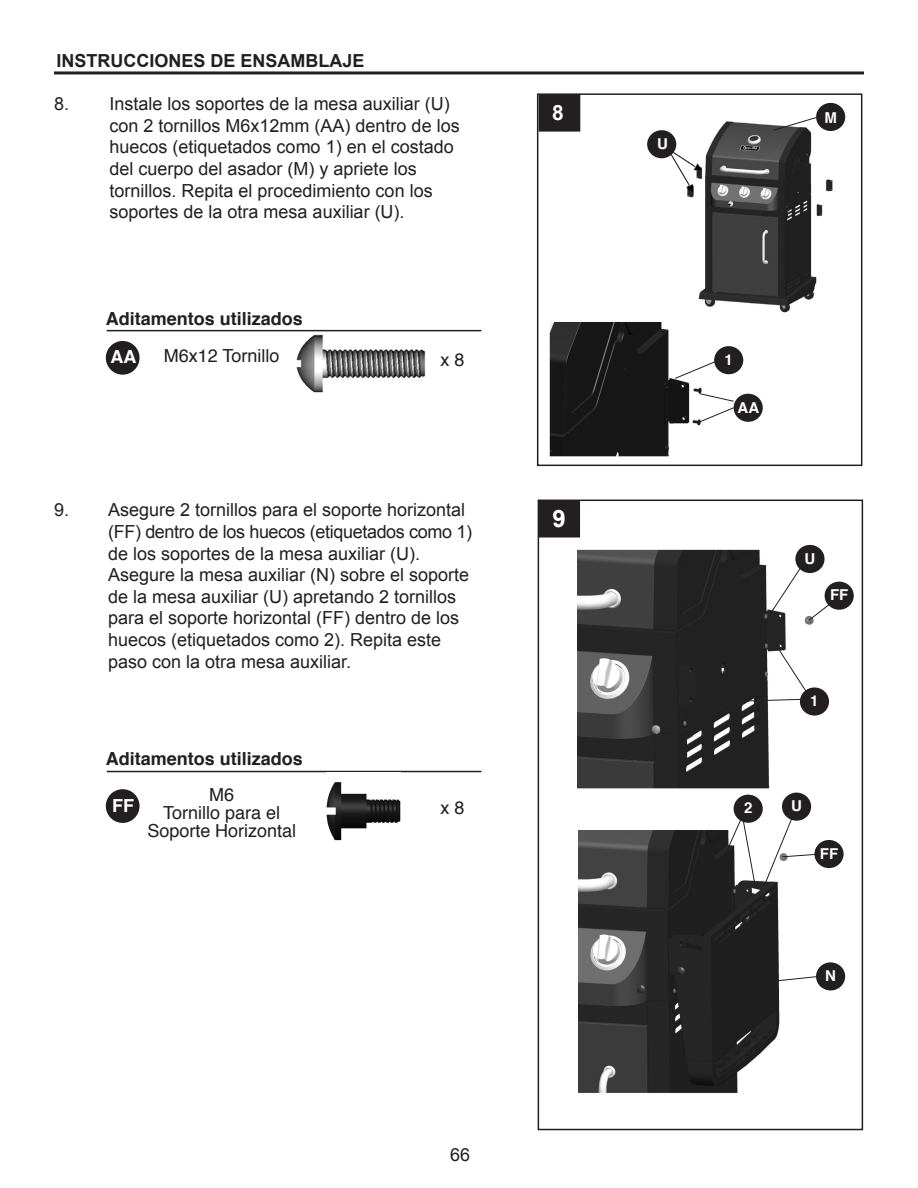
<style>
.page{position:relative;width:918px;height:1188px;background:#fff}
.page>*{position:absolute;margin:0;border:0;box-sizing:border-box;transform-origin:0 0}
.t1{font:700 24px "Arial";color:#fff}
.t2{font:700 21px "Arial";color:#fff}
.t3{font:18px "Arial";color:#231f20}
.t4{font:18px/18px "Helvetica";color:#231f20;text-align:center}
.t5{font:700 18px "Helvetica";color:#231f20}
.t6{font:18px "Arial";letter-spacing:-.02em;color:#231f20}
.t7{font:700 18px "Arial";color:#231f20}
.t8{font:700 18px "Helvetica";color:#fff}
.t9{font:700 15px "Helvetica";color:#fff}
</style>
<div class="page">
<hr style="left:54px;top:71px;width:810px;height:3px;background:#231f20">
<hr style="left:107px;top:771px;width:374px;height:1px;background:#231f20">
<hr style="left:107px;top:330px;width:374px;height:1px;background:#231f20">
<div style="left:106px;top:341px;width:34px;height:34px;background:#231f20;border-radius:50%"></div>
<img style="left:296px;top:334px;width:130px;height:59px">
<div style="left:106px;top:789px;width:34px;height:34px;background:#231f20;border-radius:50%"></div>
<img style="left:326px;top:782px;width:74px;height:59px">
<img style="left:660px;top:121px;width:178px;height:192px">
<div style="left:816px;top:103px;width:29px;height:28px;background:#231f20;border-radius:50%"></div>
<svg style="left:773px;top:117px;width:44px;height:14px"></svg>
<img style="left:549px;top:307px;width:163px;height:150px">
<img style="left:578px;top:830px;width:202px;height:263px">
<img style="left:577px;top:545px;width:241px;height:250px">
<div style="left:537px;top:93px;width:325px;height:373px;border:2px solid #231f20"></div>
<div style="left:714px;top:346px;width:29px;height:28px;background:#231f20;border-radius:50%"></div>
<svg style="left:541px;top:503px;width:39px;height:35px"></svg>
<div style="left:538px;top:500px;width:325px;height:630px;border:2px solid #231f20"></div>
<div style="left:539px;top:94px;width:41px;height:38px;background:#231f20"></div>
<div style="left:795px;top:545px;width:30px;height:28px;background:#231f20;border-radius:50%"></div>
<div style="left:734px;top:394px;width:29px;height:28px;background:#231f20;border-radius:50%"></div>
<div style="left:647px;top:130px;width:29px;height:28px;background:#231f20;border-radius:50%"></div>
<div style="left:800px;top:687px;width:29px;height:29px;background:#231f20;border-radius:50%"></div>
<div style="left:825px;top:582px;width:29px;height:28px;background:#231f20;border-radius:50%"></div>
<svg style="left:674px;top:359px;width:46px;height:20px"></svg>
<svg style="left:699px;top:393px;width:36px;height:30px"></svg>
<div style="left:782px;top:793px;width:29px;height:28px;background:#231f20;border-radius:50%"></div>
<div style="left:734px;top:795px;width:29px;height:28px;background:#231f20;border-radius:50%"></div>
<div style="left:814px;top:840px;width:30px;height:28px;background:#231f20;border-radius:50%"></div>
<div style="left:816px;top:962px;width:29px;height:28px;background:#231f20;border-radius:50%"></div>
<svg style="left:770px;top:562px;width:64px;height:59px"></svg>
<svg style="left:764px;top:814px;width:58px;height:72px"></svg>
<svg style="left:762px;top:975px;width:56px;height:8px"></svg>
<svg style="left:686px;top:814px;width:70px;height:127px"></svg>
<svg style="left:777px;top:648px;width:30px;height:45px"></svg>
<svg style="left:691px;top:699px;width:109px;height:4px"></svg>
<p class="t7" style="left:57px;top:49px;width:310px">INSTRUCCIONES DE ENSAMBLAJE</p>
<p class="t3" style="left:54px;top:92px;width:397px">8. Instale los soportes de la mesa auxiliar (U)</p>
<p class="t3" style="left:110px;top:114px;width:352px">con 2 tornillos M6x12mm (AA) dentro de los</p>
<p class="t3" style="left:110px;top:135px;width:346px">huecos (etiquetados como 1) en el costado</p>
<p class="t3" style="left:110px;top:157px;width:309px">del cuerpo del asador (M) y apriete los</p>
<p class="t3" style="left:110px;top:179px;width:325px">tornillos. Repita el procedimiento con los</p>
<p class="t3" style="left:110px;top:200px;width:297px">soportes de la otra mesa auxiliar (U).</p>
<p class="t5" style="left:106px;top:304px;width:199px">Aditamentos utilizados</p>
<p class="t8" style="left:111px;top:343px;width:27px">AA</p>
<p class="t4" style="left:164px;top:347px;width:117px">M6x12 Tornillo</p>
<p class="t4" style="left:440px;top:351px;width:26px">x 8</p>
<p class="t3" style="left:54px;top:498px;width:413px">9. Asegure 2 tornillos para el soporte horizontal</p>
<p class="t6" style="left:108px;top:520px;width:365px">(FF) dentro de los huecos (etiquetados como 1)</p>
<p class="t3" style="left:108px;top:541px;width:314px">de los soportes de la mesa auxiliar (U).</p>
<p class="t3" style="left:108px;top:563px;width:363px">Asegure la mesa auxiliar (N) sobre el soporte</p>
<p class="t3" style="left:108px;top:585px;width:350px">de la mesa auxiliar (U) apretando 2 tornillos</p>
<p class="t3" style="left:108px;top:606px;width:353px">para el soporte horizontal (FF) dentro de los</p>
<p class="t3" style="left:108px;top:628px;width:335px">huecos (etiquetados como 2). Repita este</p>
<p class="t3" style="left:108px;top:649px;width:245px">paso con la otra mesa auxiliar.</p>
<p class="t5" style="left:106px;top:745px;width:199px">Aditamentos utilizados</p>
<p class="t8" style="left:112px;top:791px;width:23px">FF</p>
<p class="t4" style="left:209px;top:786px;width:27px">M6</p>
<p class="t4" style="left:147px;top:804px;width:150px">Tornillo para el<br>Soporte Horizontal</p>
<p class="t4" style="left:440px;top:799px;width:26px">x 8</p>
<p class="t2" style="left:552px;top:98px;width:13px">8</p>
<h1 class="t1" style="left:552px;top:502px;width:15px">9</h1>
<p class="t3" style="left:450px;top:1143px;width:22px">66</p>
<p class="t9" style="left:657px;top:132px;width:12px">U</p>
<p class="t9" style="left:824px;top:105px;width:14px">M</p>
<p class="t9" style="left:725px;top:348px;width:10px">1</p>
<p class="t9" style="left:738px;top:395px;width:23px">AA</p>
<p class="t9" style="left:805px;top:546px;width:12px">U</p>
<p class="t9" style="left:830px;top:583px;width:20px">FF</p>
<p class="t9" style="left:810px;top:689px;width:10px">1</p>
<p class="t9" style="left:744px;top:796px;width:10px">2</p>
<p class="t9" style="left:791px;top:794px;width:12px">U</p>
<p class="t9" style="left:820px;top:841px;width:20px">FF</p>
<p class="t9" style="left:825px;top:964px;width:12px">N</p>
</div>
